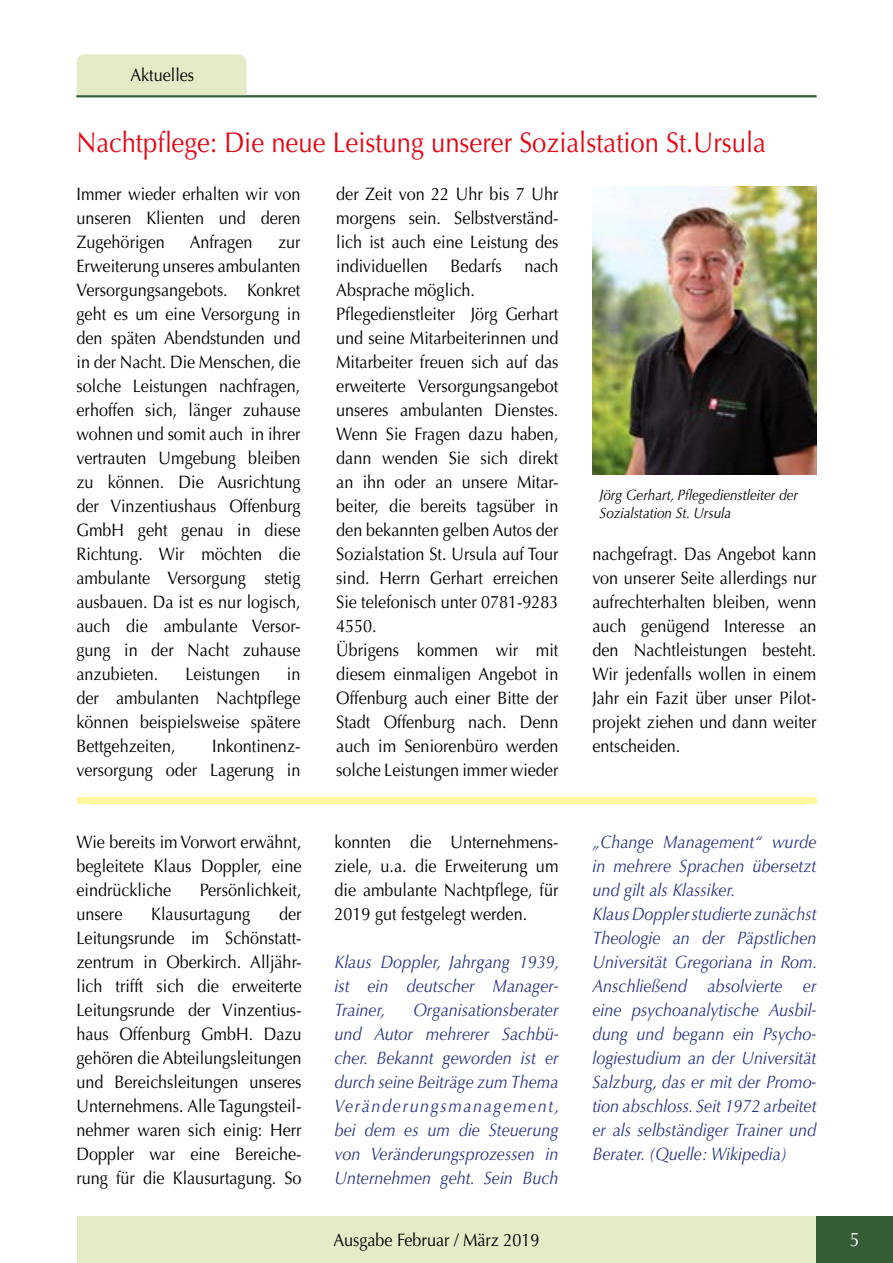
<style>
.page{position:relative;width:893px;height:1263px;background:#fff}
.page>*{position:absolute;margin:0;border:0;box-sizing:border-box;transform-origin:0 0}
.t1{font:28.5px "Optima LT Std";color:#e30613;scale:.9 1}
.t2{font:19.5px "Optima LT Std";color:#fff;scale:.9 1}
.t3{font:18px/24px "Optima LT Std";color:#000;text-align:justify;scale:.9 1}
.t4{font:italic 18px/24px "Optima LT Std";color:#283583;text-align:justify;scale:.9 1}
.t5{font:italic 15px/18px "Optima LT Std";color:#000;scale:.9 1}
</style>
<div class="page">
<div style="left:77px;top:1216px;width:739px;height:47px;background:#e3ecc6"></div>
<div style="left:816px;top:1216px;width:77px;height:47px;background:#355e37"></div>
<div style="left:77px;top:54px;width:170px;height:41px;background:#e3ecc6"></div>
<hr style="left:77px;top:95px;width:739px;height:2px;background:#355e37">
<img style="left:592px;top:187px;width:224px;height:287px">
<div style="left:77px;top:797px;width:739px;height:7px;background:#fff89f"></div>
<p class="t3" style="left:130px;top:63px;width:73px">Aktuelles</p>
<h1 class="t1" style="left:77px;top:125px;width:768px">Nachtpflege: Die neue Leistung unserer Sozialstation St.Ursula</h1>
<p class="t3" style="left:77px;top:182px;width:250px">Immer wieder erhalten wir von unseren Klienten und deren Zugehörigen</p>
<p class="t3" style="left:190px;top:230px;width:71px">Anfragen</p>
<p class="t3" style="left:77px;top:230px;width:250px;text-indent:201px">zur Erweiterung unseres ambulanten Versorgungsangebots. Konkret geht es um eine Versorgung in den späten Abendstunden und in der Nacht. Die Menschen, die solche Leistungen nachfragen, erhoffen sich, länger zuhause wohnen und somit auch in ihrer vertrauten Umgebung bleiben zu können. Die Ausrichtung der Vinzentiushaus Offenburg GmbH geht genau in diese Richtung. Wir möchten die ambulante Versorgung stetig ausbauen. Da ist es nur logisch, auch die ambulante Versor&shy;gung in der Nacht zuhause anzubieten.</p>
<p class="t3" style="left:77px;top:662px;width:250px;text-indent:210px">in der ambulanten Nachtpflege können beispielsweise spätere Bettgehzeiten,</p>
<p class="t3" style="left:185px;top:662px;width:85px">Leistungen</p>
<p class="t3" style="left:77px;top:734px;width:250px;text-align:right">Inkontinenz-<br>versorgung oder Lagerung in</p>
<p class="t3" style="left:77px;top:830px;width:251px">Wie bereits im Vorwort erwähnt, begleitete Klaus Doppler, eine eindrückliche</p>
<p class="t3" style="left:200px;top:878px;width:114px">Persönlichkeit,</p>
<p class="t3" style="left:77px;top:902px;width:252px;text-indent:202px">der Leitungsrunde im Schönstatt&shy;zentrum in Oberkirch. Alljähr&shy;lich trifft sich die erweiterte Leitungsrunde der Vinzentius&shy;haus Offenburg GmbH. Dazu gehören die Abteilungsleitungen und Bereichsleitungen unseres Unternehmens. Alle Tagungsteil&shy;nehmer waren sich einig: Herr Doppler war eine Bereiche&shy;rung für die Klausurtagung. So</p>
<p class="t3" style="left:77px;top:902px;width:53px">unsere</p>
<p class="t3" style="left:151px;top:902px;width:112px">Klausurtagung</p>
<p class="t3" style="left:336px;top:182px;width:248px">der Zeit von 22 Uhr bis 7 Uhr morgens sein. Selbstverständ&shy;lich ist auch eine Leistung des individuellen</p>
<p class="t3" style="left:450px;top:254px;width:59px">Bedarfs</p>
<p class="t3" style="left:524px;top:254px;width:39px">nach</p>
<p class="t3" style="left:336px;top:278px;width:248px;text-align:left">Absprache möglich.<br>Pflegedienstleiter Jörg Gerhart und seine Mitarbeiterinnen und<br>Mitarbeiter freuen sich auf das erweiterte Versorgungsangebot unseres ambulanten Dienstes.<br>Wenn Sie Fragen dazu haben, dann wenden Sie sich direkt an ihn oder an unsere Mitar&shy;beiter, die bereits tagsüber in den bekannten gelben Autos der<br>Sozialstation St. Ursula auf Tour sind. Herrn Gerhart erreichen<br>Sie telefonisch unter 0781-9283<br>4550.<br>Übrigens kommen wir mit diesem einmaligen Angebot in<br>Offenburg auch einer Bitte der<br>Stadt Offenburg nach. Denn auch im Seniorenbüro werden solche Leistungen immer wieder</p>
<p class="t3" style="left:334px;top:830px;width:250px">konnten die Unternehmens&shy;ziele, u.a. die Erweiterung um die ambulante Nachtpflege, für 2019 gut festgelegt werden.</p>
<p class="t4" style="left:334px;top:950px;width:251px">Klaus Doppler, Jahrgang 1939, ist ein deutscher Manager-Trainer,</p>
<p class="t4" style="left:334px;top:998px;width:251px;text-indent:79px">Organisationsberater und Autor mehrerer Sachbü&shy;cher. Bekannt geworden ist er durch seine Beiträge zum Thema Veränderungsmanagement, bei dem es um die Steuerung von Veränderungsprozessen in Unternehmen geht. Sein Buch</p>
<p class="t5" style="left:600px;top:486px;width:222px">Jörg Gerhart, Pflegedienstleiter der<br>Sozialstation St. Ursula</p>
<p class="t3" style="left:592px;top:542px;width:250px">nachgefragt. Das Angebot kann von unserer Seite allerdings nur aufrechterhalten bleiben, wenn auch genügend Interesse an den Nachtleistungen besteht.<br>Wir jedenfalls wollen in einem Jahr ein Fazit über unser Pilot&shy;projekt ziehen und dann weiter entscheiden.</p>
<p class="t4" style="left:592px;top:830px;width:251px;text-align:left">„Change Management“ wurde in mehrere Sprachen übersetzt und gilt als Klassiker.<br>Klaus Doppler studierte zunächst<br>Theologie an der Päpstlichen<br>Universität Gregoriana in Rom.<br>Anschließend absolvierte er eine psychoanalytische Ausbil&shy;dung und begann ein Psycho&shy;logiestudium an der Universität<br>Salzburg, das er mit der Promo&shy;tion abschloss. Seit 1972 arbeitet er als selbständiger Trainer und<br>Berater. (Quelle: Wikipedia)</p>
<p class="t3" style="left:334px;top:1228px;width:230px">Ausgabe Februar / März 2019</p>
<p class="t2" style="left:850px;top:1228px;width:12px">5</p>
</div>
